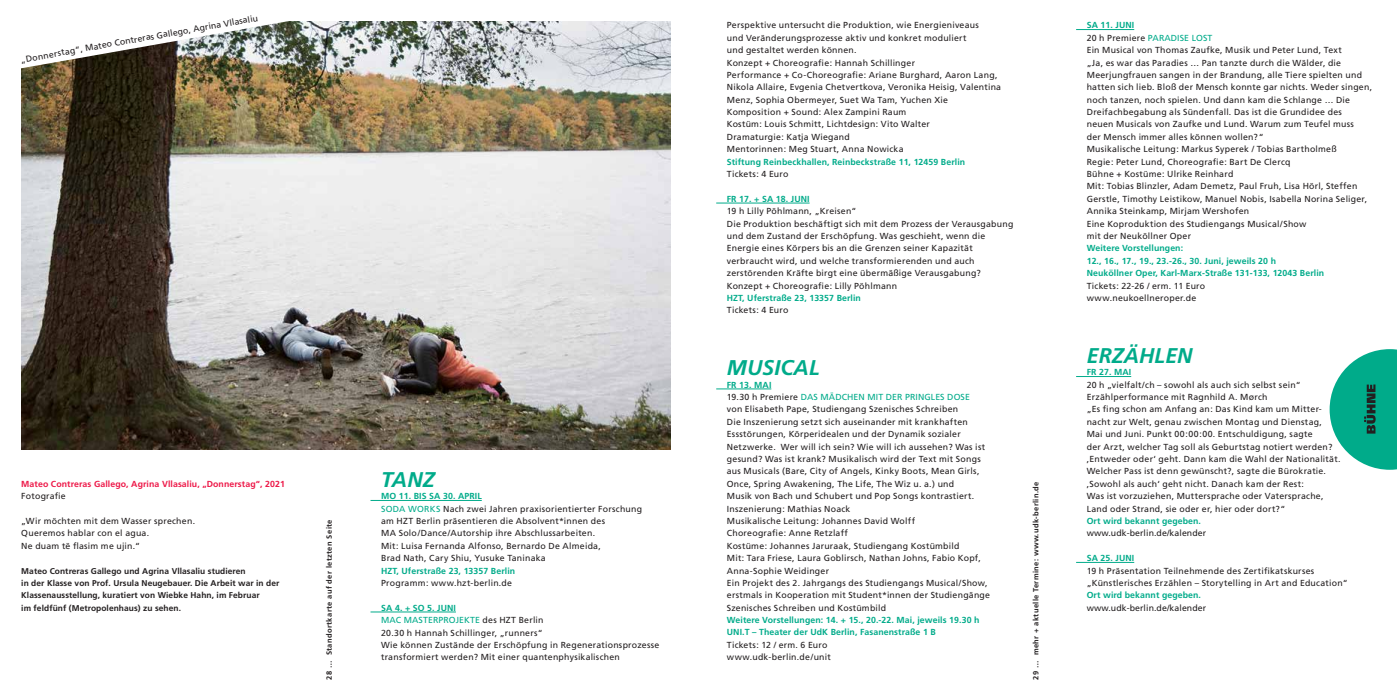
<style>
.page{position:relative;width:1397px;height:699px;background:#fff}
.page>*{position:absolute;margin:0;border:0;box-sizing:border-box;transform-origin:0 0}
.t1{font:italic 700 21.25px "Frutiger";letter-spacing:.005em;color:#00ab8a}
.t2{font:8.75px/12.4px "Frutiger";letter-spacing:.025em;color:#231f20}
.t3{font:700 8.75px/12.4px "Frutiger";letter-spacing:.01em;color:#00ab8a}
.t4{font:700 8.75px "Frutiger";letter-spacing:.01em;color:#ed1848}
.t5{font:700 8.38px/12.4px "Frutiger";letter-spacing:.01em;color:#231f20}
.t6{font:700 7.5px "Frutiger";letter-spacing:.05em;color:#231f20}
.s1{font-weight:700;color:#00ab8a}
.s2{color:#00ab8a}
</style>
<div class="page">
<svg style="left:1329px;top:349px;width:67px;height:120px"></svg>
<hr style="left:1075px;top:29px;width:58px;height:1px;background:#00ab8a">
<hr style="left:1075px;top:376px;width:55px;height:1px;background:#00ab8a">
<hr style="left:1075px;top:561px;width:58px;height:1px;background:#00ab8a">
<hr style="left:716px;top:203px;width:93px;height:1px;background:#00ab8a">
<hr style="left:716px;top:388px;width:55px;height:1px;background:#00ab8a">
<hr style="left:370px;top:500px;width:111px;height:1px;background:#00ab8a">
<hr style="left:370px;top:611px;width:86px;height:1px;background:#00ab8a">
<img style="left:21px;top:21px;width:649px;height:428px">
<img style="left:21px;top:21px;width:348px;height:48px">
<p class="t2" style="left:20px;top:53px;width:242px;rotate:-10deg">„Donnerstag“, Mateo Contreras Gallego, Agrina Vllasaliu</p>
<p class="t4" style="left:21px;top:478px;width:265px">Mateo Contreras Gallego, Agrina Vllasaliu, „Donnerstag“, 2021</p>
<p class="t2" style="left:21px;top:489px;width:46px">Fotografie</p>
<p class="t2" style="left:21px;top:514px;width:175px">„Wir möchten mit dem Wasser sprechen.<br>Queremos hablar con el agua.<br>Ne duam të flasim me ujin.“</p>
<p class="t5" style="left:21px;top:564px;width:260px">Mateo Contreras Gallego und Agrina Vllasaliu studieren<br>in der Klasse von Prof. Ursula Neugebauer. Die Arbeit war in der Klassenausstellung, kuratiert von Wiebke Hahn, im Februar<br>im feldfünf (Metropolenhaus) zu sehen.</p>
<p class="t6" style="left:325px;top:679px;width:162px;rotate:-90deg">28 … Standortkarte auf der letzten Seite</p>
<h1 class="t1" style="left:381px;top:466px;width:55px">TANZ</h1>
<p class="t2" style="left:381px;top:489px;width:262px"><span class="s1">MO 11. BIS SA 30. APRIL<br></span><span class="s2">SODA WORKS</span> Nach zwei Jahren praxisorientierter Forschung am HZT Berlin präsentieren die Absolvent*innen des<br>MA Solo/Dance/Autorship ihre Abschlussarbeiten.<br>Mit: Luisa Fernanda Alfonso, Bernardo De Almeida,<br>Brad Nath, Cary Shiu, Yusuke Taninaka</p>
<p class="t3" style="left:381px;top:564px;width:136px">HZT, Uferstraße 23, 13357 Berlin</p>
<p class="t2" style="left:381px;top:576px;width:132px">Programm: www.hzt-berlin.de</p>
<p class="t2" style="left:381px;top:601px;width:279px"><span class="s1">SA 4. + SO 5. JUNI<br></span><span class="s2">MAC MASTERPROJEKTE</span> des HZT Berlin<br>20.30 h Hannah Schillinger, „runners“<br>Wie können Zustände der Erschöpfung in Regenerationsprozesse transformiert werden? Mit einer quantenphysikalischen</p>
<p class="t2" style="left:726px;top:19px;width:276px">Perspektive untersucht die Produktion, wie Energieniveaus<br>und Veränderungsprozesse aktiv und konkret moduliert<br>und gestaltet werden können.<br>Konzept + Choreografie: Hannah Schillinger<br>Performance + Co-Choreografie: Ariane Burghard, Aaron Lang, Nikola Allaire, Evgenia Chetvertkova, Veronika Heisig, Valentina Menz, Sophia Obermeyer, Suet Wa Tam, Yuchen Xie Komposition + Sound: Alex Zampini Raum<br>Kostüm: Louis Schmitt, Lichtdesign: Vito Walter<br>Dramaturgie: Katja Wiegand<br>Mentorinnen: Meg Stuart, Anna Nowicka</p>
<p class="t3" style="left:726px;top:155px;width:240px">Stiftung Reinbeckhallen, Reinbeckstraße 11, 12459 Berlin</p>
<p class="t2" style="left:726px;top:168px;width:63px">Tickets: 4 Euro</p>
<p class="t3" style="left:726px;top:192px;width:84px">FR 17. + SA 18. JUNI</p>
<p class="t2" style="left:726px;top:205px;width:288px">19 h Lilly Pöhlmann, „Kreisen“<br>Die Produktion beschäftigt sich mit dem Prozess der Verausgabung und dem Zustand der Erschöpfung. Was geschieht, wenn die Energie eines Körpers bis an die Grenzen seiner Kapazität verbraucht wird, und welche transformierenden und auch zerstörenden Kräfte birgt eine übermäßige Verausgabung?<br>Konzept + Choreografie: Lilly Pöhlmann</p>
<p class="t3" style="left:726px;top:291px;width:136px">HZT, Uferstraße 23, 13357 Berlin</p>
<p class="t2" style="left:726px;top:304px;width:63px">Tickets: 4 Euro</p>
<h1 class="t1" style="left:726px;top:355px;width:94px">MUSICAL</h1>
<p class="t2" style="left:726px;top:378px;width:265px"><span class="s1">FR 13. MAI<br></span>19.30 h Premiere <span class="s2">DAS MÄDCHEN MIT DER PRINGLES DOSE<br></span>von Elisabeth Pape, Studiengang Szenisches Schreiben<br>Die Inszenierung setzt sich auseinander mit krankhaften Essstörungen, Körperidealen und der Dynamik sozialer Netzwerke. Wer will ich sein? Wie will ich aussehen? Was ist gesund? Was ist krank? Musikalisch wird der Text mit Songs aus Musicals (Bare, City of Angels, Kinky Boots, Mean Girls, Once, Spring Awakening, The Life, The Wiz u. a.) und<br>Musik von Bach und Schubert und Pop Songs kontrastiert.<br>Inszenierung: Mathias Noack<br>Musikalische Leitung: Johannes David Wolff<br>Choreografie: Anne Retzlaff<br>Kostüme: Johannes Jaruraak, Studiengang Kostümbild<br>Mit: Tara Friese, Laura Goblirsch, Nathan Johns, Fabio Kopf, Anna-Sophie Weidinger<br>Ein Projekt des 2. Jahrgangs des Studiengangs Musical/Show, erstmals in Kooperation mit Student*innen der Studiengänge Szenisches Schreiben und Kostümbild</p>
<p class="t3" style="left:726px;top:613px;width:254px">Weitere Vorstellungen: 14. + 15., 20.-22. Mai, jeweils 19.30 h<br>UNI.T – Theater der UdK Berlin, Fasanenstraße 1 B</p>
<p class="t2" style="left:726px;top:638px;width:105px">Tickets: 12 / erm. 6 Euro www.udk-berlin.de/unit</p>
<p class="t6" style="left:1031px;top:679px;width:200px;rotate:-90deg">29 … mehr + aktuelle Termine: www.udk-berlin.de</p>
<p class="t2" style="left:1086px;top:19px;width:287px"><span class="s1">SA 11. JUNI<br></span>20 h Premiere <span class="s2">PARADISE LOST<br></span>Ein Musical von Thomas Zaufke, Musik und Peter Lund, Text<br>„Ja, es war das Paradies … Pan tanzte durch die Wälder, die Meerjungfrauen sangen in der Brandung, alle Tiere spielten und hatten sich lieb. Bloß der Mensch konnte gar nichts. Weder singen, noch tanzen, noch spielen. Und dann kam die Schlange … Die Dreifachbegabung als Sündenfall. Das ist die Grundidee des<br>neuen Musicals von Zaufke und Lund. Warum zum Teufel muss<br>der Mensch immer alles können wollen?“<br>Musikalische Leitung: Markus Syperek / Tobias Bartholmeß<br>Regie: Peter Lund, Choreografie: Bart De Clercq<br>Bühne + Kostüme: Ulrike Reinhard<br>Mit: Tobias Blinzler, Adam Demetz, Paul Fruh, Lisa Hörl, Steffen Gerstle, Timothy Leistikow, Manuel Nobis, Isabella Norina Seliger, Annika Steinkamp, Mirjam Wershofen<br>Eine Koproduktion des Studiengangs Musical/Show<br>mit der Neuköllner Oper</p>
<p class="t3" style="left:1086px;top:242px;width:239px">Weitere Vorstellungen:<br>12., 16., 17., 19., 23.-26., 30. Juni, jeweils 20 h<br>Neuköllner Oper, Karl-Marx-Straße 131-133, 12043 Berlin</p>
<p class="t2" style="left:1086px;top:279px;width:120px">Tickets: 22-26 / erm. 11 Euro www.neukoellneroper.de</p>
<h1 class="t1" style="left:1086px;top:343px;width:107px">ERZÄHLEN</h1>
<p class="t3" style="left:1086px;top:366px;width:46px">FR 27. MAI</p>
<p class="t2" style="left:1086px;top:378px;width:255px">20 h „vielfalt/ch – sowohl als auch sich selbst sein“ Erzählperformance mit Ragnhild A. Mørch<br>„Es fing schon am Anfang an: Das Kind kam um Mitter&shy;nacht zur Welt, genau zwischen Montag und Dienstag,<br>Mai und Juni. Punkt 00:00:00. Entschuldigung, sagte<br>der Arzt, welcher Tag soll als Geburtstag notiert werden? ,Entweder oder‘ geht. Dann kam die Wahl der Nationalität.<br>Welcher Pass ist denn gewünscht?, sagte die Bürokratie. ,Sowohl als auch‘ geht nicht. Danach kam der Rest:<br>Was ist vorzuziehen, Muttersprache oder Vatersprache, Land oder Strand, sie oder er, hier oder dort?“</p>
<p class="t3" style="left:1086px;top:514px;width:116px">Ort wird bekannt gegeben.</p>
<p class="t2" style="left:1086px;top:526px;width:121px">www.udk-berlin.de/kalender</p>
<p class="t3" style="left:1086px;top:551px;width:49px">SA 25. JUNI</p>
<p class="t2" style="left:1086px;top:564px;width:262px">19 h Präsentation Teilnehmende des Zertifikatskurses „Künstlerisches Erzählen – Storytelling in Art and Education“</p>
<p class="t3" style="left:1086px;top:588px;width:116px">Ort wird bekannt gegeben.</p>
<p class="t2" style="left:1086px;top:601px;width:121px">www.udk-berlin.de/kalender</p>
</div>
